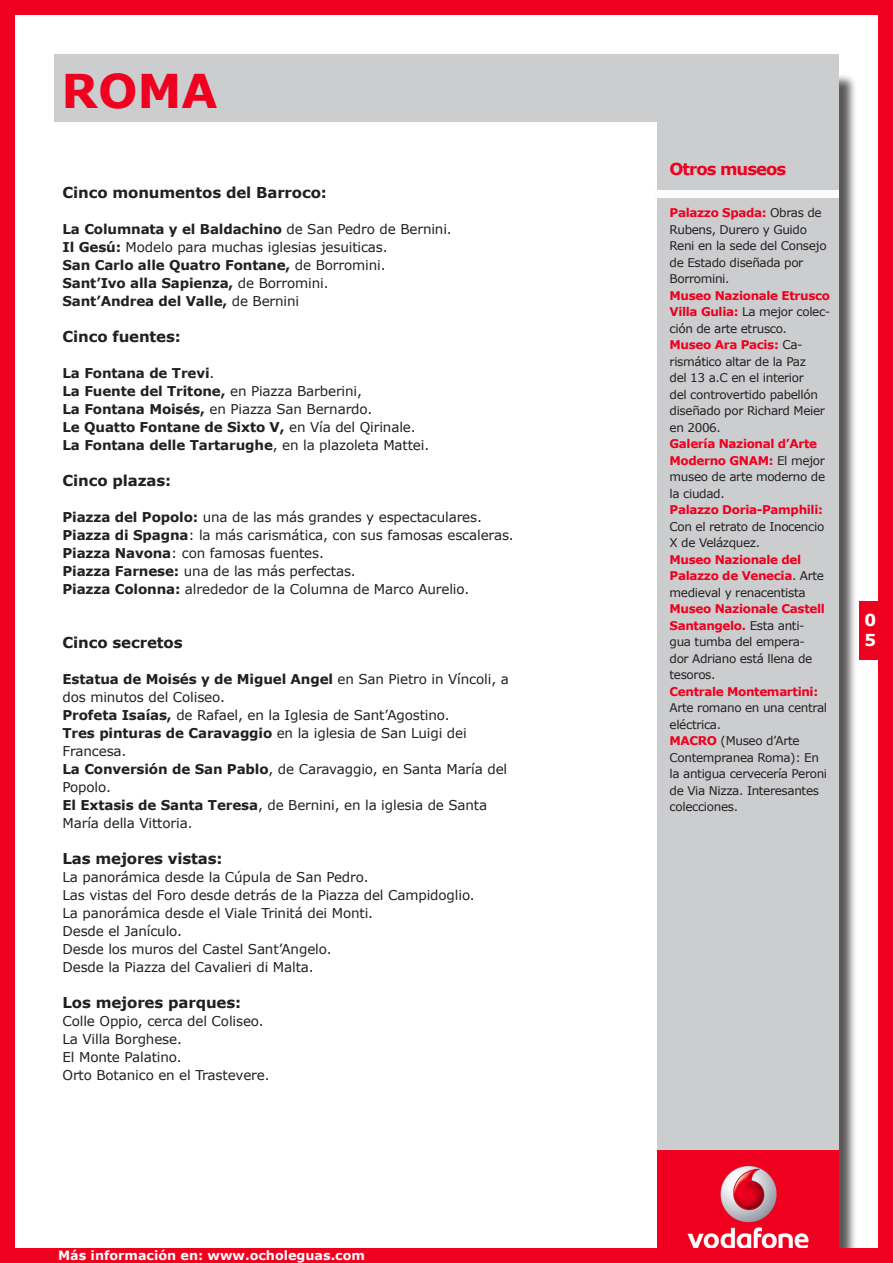
<style>
.page{position:relative;width:893px;height:1263px;background:#fff}
.page>*{position:absolute;margin:0;border:0;box-sizing:border-box;transform-origin:0 0}
.tit_31pt{font:700 46.5px "Verdana";color:#ef001f}
.t1{font:700 16.5px "Verdana";letter-spacing:-.06em;color:#ef001f}
.t2{font:700 16.5px "Verdana";color:#fff}
.tit_10pt{font:700 15px "Verdana";letter-spacing:-.01em;color:#231f20}
.t3{font:13.5px/18px "Verdana";letter-spacing:-.01em;color:#231f20}
.t4{font:700 13.5px "Verdana";letter-spacing:-.01em;color:#231f20}
.t5{font:700 12.75px "Verdana";color:#fff}
.tex_gen_lateral{font:12px/16.5px "Verdana";letter-spacing:-.03em;color:#231f20}
.tex_gen_lateral-2{font:700 12px/16.5px "Verdana";letter-spacing:-.03em;color:#ef001f;text-align:justify}
.s1{font-weight:400}
.s2{font-weight:700}
.s3{font-weight:700;color:#ef001f}
.s4{font-weight:400;color:#231f20}
</style>
<div class="page">
<div style="left:54px;top:54px;width:785px;height:68px;background:#cccdcf"></div>
<div style="left:660px;top:73px;width:198px;height:1190px;background:#231f20;opacity:.75"></div>
<div style="left:658px;top:71px;width:181px;height:1192px;background:#cccdcf"></div>
<img style="left:658px;top:1150px;width:181px;height:98px">
<div style="left:0;top:1248px;width:893px;height:15px;background:#ef001f"></div>
<div style="left:0;top:0;width:893px;height:14px;background:#ef001f"></div>
<div style="left:0;top:0;width:14px;height:1263px;background:#ef001f"></div>
<div style="left:878px;top:0;width:15px;height:1263px;background:#ef001f"></div>
<div style="left:859px;top:601px;width:23px;height:59px;background:#ef001f"></div>
<div style="left:655px;top:191px;width:184px;height:7px;background:#fcfcfc"></div>
<p class="tit_31pt" style="left:62px;top:61px;width:158px">ROMA</p>
<p class="tit_10pt" style="left:63px;top:183px;width:266px">Cinco monumentos del Barroco:</p>
<p class="t4" style="left:63px;top:220px;width:391px">La Columnata y el Baldachino <span class="s1">de San Pedro de Bernini.</span></p>
<p class="t3" style="left:63px;top:238px;width:327px"><span class="s2">Il Gesú:</span> Modelo para muchas iglesias jesuiticas.</p>
<p class="t4" style="left:63px;top:256px;width:325px">San Carlo alle Quatro Fontane, <span class="s1">de Borromini.</span></p>
<p class="t4" style="left:63px;top:274px;width:268px">Sant’Ivo alla Sapienza, <span class="s1">de Borromini.</span></p>
<p class="t4" style="left:63px;top:292px;width:238px">Sant’Andrea del Valle, <span class="s1">de Bernini</span></p>
<p class="tit_10pt" style="left:63px;top:327px;width:120px">Cinco fuentes:</p>
<p class="t4" style="left:63px;top:364px;width:153px">La Fontana de Trevi<span class="s1">.</span></p>
<p class="t4" style="left:63px;top:382px;width:301px">La Fuente del Tritone, <span class="s1">en Piazza Barberini,</span></p>
<p class="t3" style="left:63px;top:400px;width:311px"><span class="s2">La Fontana Moisés,</span> en Piazza San Bernardo.</p>
<p class="t4" style="left:63px;top:418px;width:355px">Le Quatto Fontane de Sixto V, <span class="s1">en Vía del Qirinale.</span></p>
<p class="t4" style="left:63px;top:436px;width:368px">La Fontana delle Tartarughe<span class="s1">, en la plazoleta Mattei.</span></p>
<p class="tit_10pt" style="left:63px;top:471px;width:110px">Cinco plazas:</p>
<p class="t3" style="left:63px;top:508px;width:421px"><span class="s2">Piazza del Popolo:</span> una de las más grandes y espectaculares.</p>
<p class="t3" style="left:63px;top:526px;width:453px"><span class="s2">Piazza di Spagna</span>: la más carismática, con sus famosas escaleras.</p>
<p class="t3" style="left:63px;top:544px;width:263px"><span class="s2">Piazza Navona</span>: con famosas fuentes.</p>
<p class="t3" style="left:63px;top:562px;width:295px"><span class="s2">Piazza Farnese:</span> una de las más perfectas.</p>
<p class="t3" style="left:63px;top:580px;width:408px"><span class="s2">Piazza Colonna:</span> alrededor de la Columna de Marco Aurelio.</p>
<p class="tit_10pt" style="left:63px;top:633px;width:122px">Cinco secretos</p>
<p class="t3" style="left:63px;top:670px;width:448px"><span class="s2">Estatua de Moisés y de Miguel Angel</span> en San Pietro in Víncoli, a dos minutos del Coliseo.</p>
<p class="t3" style="left:63px;top:706px;width:389px"><span class="s2">Profeta Isaías,</span> de Rafael, en la Iglesia de Sant’Agostino.</p>
<p class="t3" style="left:63px;top:724px;width:406px"><span class="s2">Tres pinturas de Caravaggio</span> en la iglesia de San Luigi dei<br>Francesa.</p>
<p class="t3" style="left:63px;top:760px;width:446px"><span class="s2">La Conversión de San Pablo</span>, de Caravaggio, en Santa María del<br>Popolo.</p>
<p class="t3" style="left:63px;top:796px;width:426px"><span class="s2">El Extasis de Santa Teresa</span>, de Bernini, en la iglesia de Santa<br>María della Vittoria.</p>
<p class="tit_10pt" style="left:63px;top:849px;width:162px">Las mejores vistas:</p>
<p class="t3" style="left:63px;top:868px;width:308px">La panorámica desde la Cúpula de San Pedro.</p>
<p class="t3" style="left:63px;top:886px;width:414px">Las vistas del Foro desde detrás de la Piazza del Campidoglio.</p>
<p class="t3" style="left:63px;top:904px;width:312px">La panorámica desde el Viale Trinitá dei Monti.</p>
<p class="t3" style="left:63px;top:922px;width:121px">Desde el Janículo.</p>
<p class="t3" style="left:63px;top:940px;width:271px">Desde los muros del Castel Sant’Angelo.</p>
<p class="t3" style="left:63px;top:958px;width:253px">Desde la Piazza del Cavalieri di Malta.</p>
<p class="tit_10pt" style="left:63px;top:993px;width:180px">Los mejores parques:</p>
<p class="t3" style="left:63px;top:1012px;width:203px">Colle Oppio, cerca del Coliseo.</p>
<p class="t3" style="left:63px;top:1030px;width:121px">La Villa Borghese.</p>
<p class="t3" style="left:63px;top:1048px;width:121px">El Monte Palatino.</p>
<p class="t3" style="left:63px;top:1066px;width:209px">Orto Botanico en el Trastevere.</p>
<p class="t5" style="left:58px;top:1247px;width:308px">Más información en: www.ocholeguas.com</p>
<p class="t1" style="left:670px;top:159px;width:118px">Otros museos</p>
<p class="tex_gen_lateral" style="left:670px;top:205px;width:159px"><span class="s3">Palazzo Spada:</span> Obras de<br>Rubens, Durero y Guido<br>Reni en la sede del Consejo de Estado diseñada por<br>Borromini.</p>
<p class="tex_gen_lateral-2" style="left:670px;top:287px;width:162px">Museo Nazionale Etrusco Villa Gulia: <span class="s4">La mejor colec&shy;ción de arte etrusco.</span></p>
<p class="tex_gen_lateral" style="left:670px;top:337px;width:157px"><span class="s3">Museo Ara Pacis:</span> Ca&shy;rismático altar de la Paz del 13 a.C en el interior<br>del controvertido pabellón diseñado por Richard Meier en 2006.</p>
<p class="tex_gen_lateral" style="left:670px;top:436px;width:157px"><span class="s3">Galería Nazional d’Arte<br>Moderno GNAM:</span> El mejor museo de arte moderno de la ciudad.</p>
<p class="tex_gen_lateral" style="left:670px;top:502px;width:156px;text-align:justify"><span class="s3">Palazzo Doria-Pamphili:<br></span>Con el retrato de Inocencio X de Velázquez.</p>
<p class="tex_gen_lateral-2" style="left:670px;top:551px;width:156px;text-align:left">Museo Nazionale del<br>Palazzo de Venecia<span class="s4">. Arte medieval y renacentista</span></p>
<p class="tex_gen_lateral" style="left:670px;top:601px;width:157px"><span class="s3">Museo Nazionale Castell<br>Santangelo.</span> Esta anti&shy;gua tumba del empera&shy;dor Adriano está llena de tesoros.</p>
<p class="tex_gen_lateral" style="left:670px;top:683px;width:159px"><span class="s3">Centrale Montemartini:<br></span>Arte romano en una central eléctrica.</p>
<p class="tex_gen_lateral" style="left:670px;top:733px;width:159px"><span class="s3">MACRO</span> (Museo d’Arte<br>Contempranea Roma): En la antigua cervecería Peroni de Via Nizza. Interesantes colecciones.</p>
<p class="t2" style="left:865px;top:609px;width:13px">0</p>
<p class="t2" style="left:865px;top:629px;width:13px">5</p>
</div>
